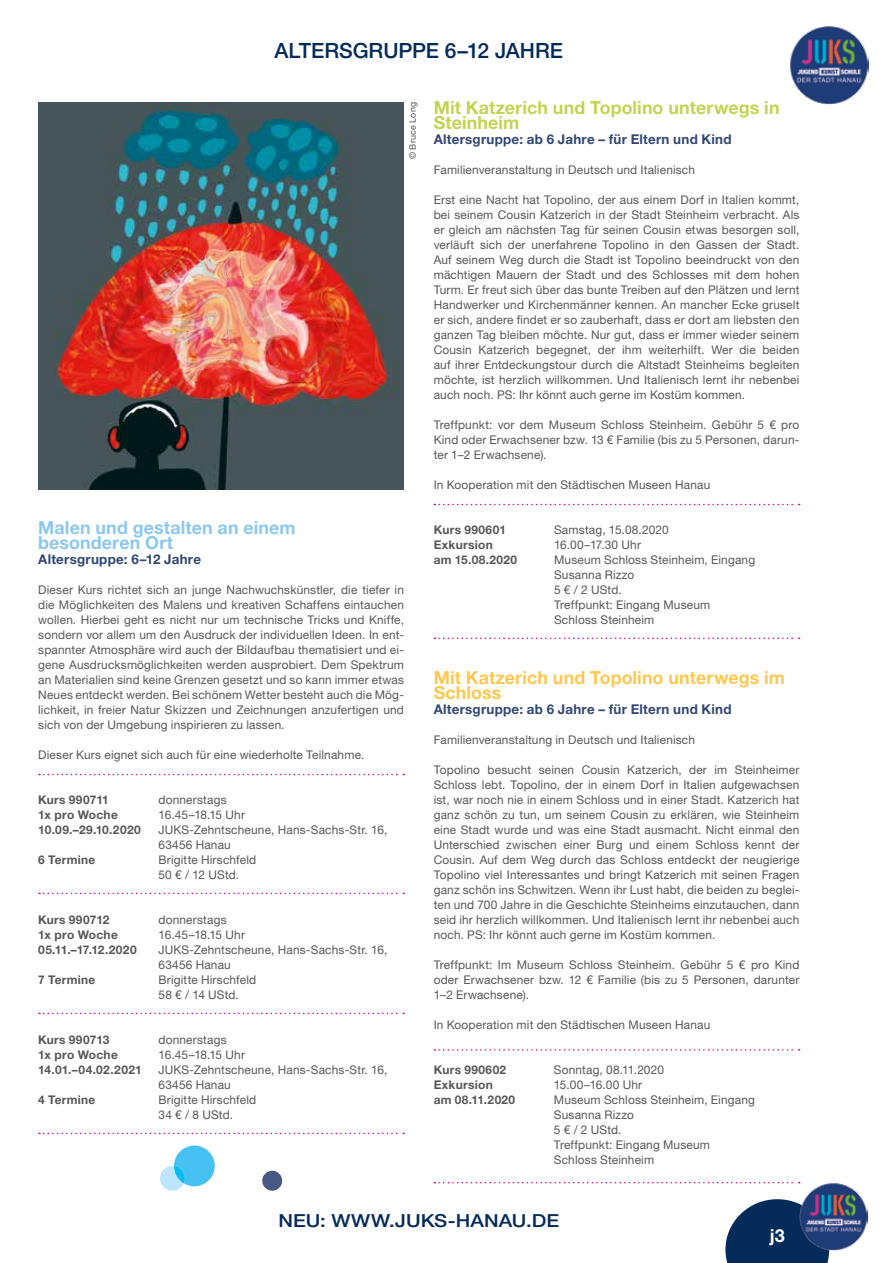
<style>
.page{position:relative;width:893px;height:1263px;background:#fff}
.page>*{position:absolute;margin:0;border:0;box-sizing:border-box;transform-origin:0 0}
.t1{font:500 21px "Helvetica Neue LT Std";color:#042b5a}
.t2{font:700 18px/15px "Helvetica Neue LT Std";letter-spacing:.005em;color:#c2d450}
.t3{font:700 18px/15px "Helvetica Neue LT Std";letter-spacing:.005em;color:#fdc84f}
.t4{font:700 18px/15px "Helvetica Neue LT Std";letter-spacing:.005em;color:#8cc7ee}
.t5{font:500 18px "Helvetica Neue LT Std";color:#042b5a;scale:1.12 1}
.t6{font:700 18px "Helvetica Neue LT Std";color:#fff}
.t7{font:700 13.5px "Helvetica Neue LT Std";letter-spacing:.02em;color:#324774}
.t8{font:12px/15px "Helvetica Neue LT Std";letter-spacing:.015em;color:#575756}
.t9{font:700 12px "Helvetica Neue LT Std";letter-spacing:.025em;color:#575756}
.t10{font:12px "Helvetica Neue LT Std";letter-spacing:-.015em;color:#575756}
.t11{font:9px "Helvetica Neue LT Std";letter-spacing:.025em;color:#575756}
</style>
<div class="page">
<svg style="left:725px;top:1199px;width:104px;height:64px;background:#24466f"></svg>
<img style="left:799px;top:1182px;width:68px;height:69px">
<img style="left:790px;top:26px;width:79px;height:78px">
<svg style="left:39px;top:774px;width:365px;height:1px"></svg>
<svg style="left:39px;top:893px;width:365px;height:1px"></svg>
<svg style="left:39px;top:1013px;width:365px;height:1px"></svg>
<svg style="left:39px;top:1133px;width:365px;height:1px"></svg>
<svg style="left:434px;top:504px;width:366px;height:1px"></svg>
<svg style="left:434px;top:638px;width:366px;height:1px"></svg>
<svg style="left:434px;top:1049px;width:366px;height:1px"></svg>
<svg style="left:434px;top:1182px;width:366px;height:1px"></svg>
<div style="left:160px;top:1166px;width:25px;height:25px;background:#bce4fa;border-radius:50%"></div>
<svg style="left:174px;top:1145px;width:41px;height:41px"></svg>
<div style="left:262px;top:1171px;width:20px;height:20px;background:#475883;border-radius:50%"></div>
<img style="left:38px;top:102px;width:366px;height:387px">
<h1 class="t1" style="left:275px;top:38px;width:290px">ALTERSGRUPPE 6–12 JAHRE</h1>
<p class="t11" style="left:407px;top:159px;width:59px;rotate:-90deg">© Bruce Long</p>
<h2 class="t4" style="left:38px;top:520px;width:259px">Malen und gestalten an einem besonderen Ort</h2>
<p class="t7" style="left:38px;top:551px;width:164px">Altersgruppe: 6–12 Jahre</p>
<p class="t8" style="left:38px;top:582px;width:367px;text-align:justify">Dieser Kurs richtet sich an junge Nachwuchskünstler, die tiefer in die Möglichkeiten des Malens und kreativen Schaffens eintauchen wollen. Hierbei geht es nicht nur um technische Tricks und Kniffe, sondern vor allem um den Ausdruck der individuellen Ideen. In ent&shy;spannter Atmosphäre wird auch der Bildaufbau thematisiert und ei&shy;gene Ausdrucksmöglichkeiten werden ausprobiert. Dem Spektrum an Materialien sind keine Grenzen gesetzt und so kann immer etwas Neues entdeckt werden. Bei schönem Wetter besteht auch die Mög&shy;lichkeit, in freier Natur Skizzen und Zeichnungen anzufertigen und sich von der Umgebung inspirieren zu lassen.</p>
<p class="t8" style="left:38px;top:747px;width:328px">Dieser Kurs eignet sich auch für eine wiederholte Teilnahme.</p>
<p class="t9" style="left:38px;top:792px;width:72px">Kurs 990711</p>
<p class="t8" style="left:159px;top:792px;width:70px">donnerstags</p>
<p class="t9" style="left:38px;top:807px;width:81px">1x pro Woche</p>
<p class="t10" style="left:159px;top:808px;width:88px">16.45–18.15 Uhr</p>
<p class="t9" style="left:38px;top:822px;width:104px">10.09.–29.10.2020</p>
<p class="t8" style="left:159px;top:822px;width:230px">JUKS-Zehntscheune, Hans-Sachs-Str. 16,<br>63456 Hanau</p>
<p class="t9" style="left:38px;top:852px;width:59px">6 Termine</p>
<p class="t8" style="left:159px;top:852px;width:99px">Brigitte Hirschfeld<br>50 € / 12 UStd.</p>
<p class="t9" style="left:38px;top:912px;width:73px">Kurs 990712</p>
<p class="t8" style="left:159px;top:912px;width:70px">donnerstags</p>
<p class="t9" style="left:38px;top:927px;width:81px">1x pro Woche</p>
<p class="t10" style="left:159px;top:928px;width:88px">16.45–18.15 Uhr</p>
<p class="t9" style="left:38px;top:942px;width:100px">05.11.–17.12.2020</p>
<p class="t8" style="left:159px;top:942px;width:230px">JUKS-Zehntscheune, Hans-Sachs-Str. 16,<br>63456 Hanau</p>
<p class="t9" style="left:38px;top:972px;width:59px">7 Termine</p>
<p class="t8" style="left:159px;top:972px;width:99px">Brigitte Hirschfeld<br>58 € / 14 UStd.</p>
<p class="t9" style="left:38px;top:1032px;width:73px">Kurs 990713</p>
<p class="t8" style="left:159px;top:1032px;width:70px">donnerstags</p>
<p class="t9" style="left:38px;top:1047px;width:81px">1x pro Woche</p>
<p class="t10" style="left:159px;top:1048px;width:88px">16.45–18.15 Uhr</p>
<p class="t9" style="left:38px;top:1062px;width:105px">14.01.–04.02.2021</p>
<p class="t8" style="left:159px;top:1062px;width:230px">JUKS-Zehntscheune, Hans-Sachs-Str. 16,<br>63456 Hanau</p>
<p class="t9" style="left:38px;top:1092px;width:59px">4 Termine</p>
<p class="t8" style="left:159px;top:1092px;width:99px">Brigitte Hirschfeld<br>34 € / 8 UStd.</p>
<h2 class="t2" style="left:434px;top:100px;width:347px">Mit Katzerich und Topolino unterwegs in<br>Steinheim</h2>
<p class="t7" style="left:434px;top:131px;width:299px">Altersgruppe: ab 6 Jahre – für Eltern und Kind</p>
<p class="t8" style="left:434px;top:162px;width:263px">Familienveranstaltung in Deutsch und Italienisch</p>
<p class="t8" style="left:434px;top:192px;width:367px;text-align:justify">Erst eine Nacht hat Topolino, der aus einem Dorf in Italien kommt, bei seinem Cousin Katzerich in der Stadt Steinheim verbracht. Als er gleich am nächsten Tag für seinen Cousin etwas besorgen soll, verläuft sich der unerfahrene Topolino in den Gassen der Stadt.<br>Auf seinem Weg durch die Stadt ist Topolino beeindruckt von den mächtigen Mauern der Stadt und des Schlosses mit dem hohen Turm. Er freut sich über das bunte Treiben auf den Plätzen und lernt Handwerker und Kirchenmänner kennen. An mancher Ecke gruselt er sich, andere findet er so zauberhaft, dass er dort am liebsten den ganzen Tag bleiben möchte. Nur gut, dass er immer wieder seinem Cousin Katzerich begegnet, der ihm weiterhilft. Wer die beiden auf ihrer Entdeckungstour durch die Altstadt Steinheims begleiten möchte, ist herzlich willkommen. Und Italienisch lernt ihr nebenbei auch noch. PS: Ihr könnt auch gerne im Kostüm kommen.</p>
<p class="t8" style="left:434px;top:417px;width:367px;text-align:justify">Treffpunkt: vor dem Museum Schloss Steinheim. Gebühr 5 € pro Kind oder Erwachsener bzw. 13 € Familie (bis zu 5 Personen, darun&shy;ter 1–2 Erwachsene).</p>
<p class="t8" style="left:434px;top:477px;width:278px">In Kooperation mit den Städtischen Museen Hanau</p>
<p class="t9" style="left:434px;top:522px;width:74px">Kurs 990601</p>
<p class="t8" style="left:554px;top:522px;width:116px">Samstag, 15.08.2020</p>
<p class="t9" style="left:434px;top:537px;width:61px">Exkursion</p>
<p class="t8" style="left:554px;top:537px;width:88px">16.00–17.30 Uhr</p>
<p class="t9" style="left:434px;top:552px;width:85px">am 15.08.2020</p>
<p class="t8" style="left:554px;top:552px;width:203px">Museum Schloss Steinheim, Eingang<br>Susanna Rizzo<br>5 € / 2 UStd.<br>Treffpunkt: Eingang Museum<br>Schloss Steinheim</p>
<h2 class="t3" style="left:434px;top:670px;width:353px">Mit Katzerich und Topolino unterwegs im<br>Schloss</h2>
<p class="t7" style="left:434px;top:701px;width:299px">Altersgruppe: ab 6 Jahre – für Eltern und Kind</p>
<p class="t8" style="left:434px;top:732px;width:263px">Familienveranstaltung in Deutsch und Italienisch</p>
<p class="t8" style="left:434px;top:762px;width:367px;text-align:justify">Topolino besucht seinen Cousin Katzerich, der im Steinheimer Schloss lebt. Topolino, der in einem Dorf in Italien aufgewachsen ist, war noch nie in einem Schloss und in einer Stadt. Katzerich hat ganz schön zu tun, um seinem Cousin zu erklären, wie Steinheim eine Stadt wurde und was eine Stadt ausmacht. Nicht einmal den Unterschied zwischen einer Burg und einem Schloss kennt der Cousin. Auf dem Weg durch das Schloss entdeckt der neugierige Topolino viel Interessantes und bringt Katzerich mit seinen Fragen ganz schön ins Schwitzen. Wenn ihr Lust habt, die beiden zu beglei&shy;ten und 700 Jahre in die Geschichte Steinheims einzutauchen, dann seid ihr herzlich willkommen. Und Italienisch lernt ihr nebenbei auch noch. PS: Ihr könnt auch gerne im Kostüm kommen.</p>
<p class="t8" style="left:434px;top:957px;width:367px;text-align:justify">Treffpunkt: Im Museum Schloss Steinheim. Gebühr 5 € pro Kind oder Erwachsener bzw. 12 € Familie (bis zu 5 Personen, darunter 1–2 Erwachsene).</p>
<p class="t8" style="left:434px;top:1017px;width:278px">In Kooperation mit den Städtischen Museen Hanau</p>
<p class="t9" style="left:434px;top:1062px;width:74px">Kurs 990602</p>
<p class="t8" style="left:554px;top:1062px;width:112px">Sonntag, 08.11.2020</p>
<p class="t9" style="left:434px;top:1077px;width:61px">Exkursion</p>
<p class="t8" style="left:554px;top:1077px;width:90px">15.00–16.00 Uhr</p>
<p class="t9" style="left:434px;top:1092px;width:83px">am 08.11.2020</p>
<p class="t8" style="left:554px;top:1092px;width:203px">Museum Schloss Steinheim, Eingang<br>Susanna Rizzo<br>5 € / 2 UStd.<br>Treffpunkt: Eingang Museum<br>Schloss Steinheim</p>
<h2 class="t5" style="left:279px;top:1210px;width:252px">NEU: WWW.JUKS-HANAU.DE</h2>
<h2 class="t6" style="left:770px;top:1224px;width:17px">j3</h2>
</div>
